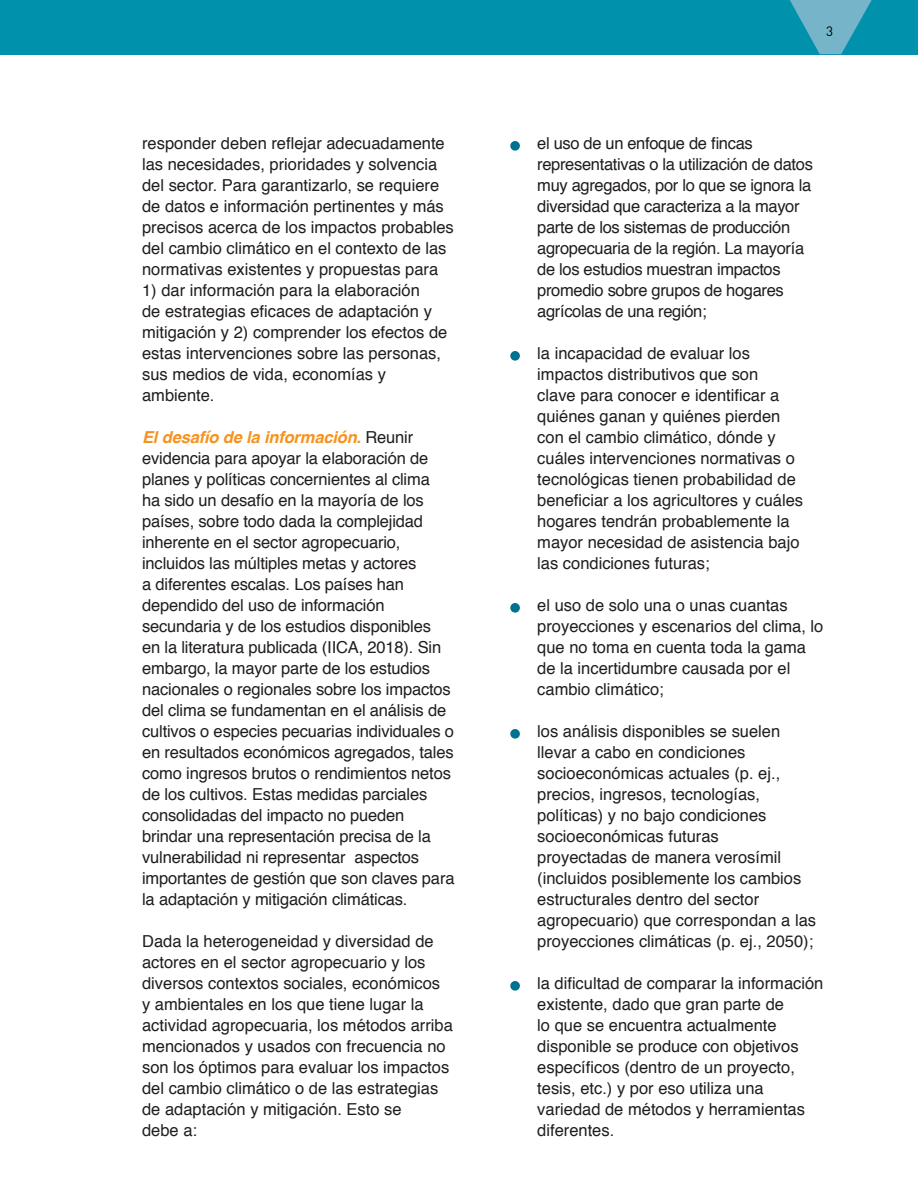
<style>
.page{position:relative;width:918px;height:1188px;background:#fff}
.page>*{position:absolute;margin:0;border:0;box-sizing:border-box;transform-origin:0 0}
.t1{font:16.5px/21px "Helvetica";color:#211d1e}
.t2{font:16.5px/21px "Helvetica";letter-spacing:-.02em;color:#211d1e}
.t3{font:13.5px "DINOT";color:#000}
.s1{font-weight:700;font-style:italic;color:#f7921e}
</style>
<div class="page">
<div style="left:510px;top:141px;width:10px;height:10px;background:#00728f;border-radius:50%"></div>
<div style="left:510px;top:351px;width:10px;height:10px;background:#00728f;border-radius:50%"></div>
<div style="left:510px;top:603px;width:10px;height:10px;background:#00728f;border-radius:50%"></div>
<div style="left:510px;top:729px;width:10px;height:10px;background:#00728f;border-radius:50%"></div>
<div style="left:510px;top:981px;width:10px;height:10px;background:#00728f;border-radius:50%"></div>
<div style="left:0;top:0;width:918px;height:54px;background:#0091ac"></div>
<svg style="left:790px;top:0;width:82px;height:54px"></svg>
<p class="t1" style="left:142px;top:133px;width:313px">responder deben reflejar adecuadamente las necesidades, prioridades y solvencia del sector. Para garantizarlo, se requiere de datos e información pertinentes y más precisos acerca de los impactos probables del cambio climático en el contexto de las normativas existentes y propuestas para</p>
<p class="t1" style="left:142px;top:280px;width:307px">1) dar información para la elaboración<br>de estrategias eficaces de adaptación y mitigación y 2) comprender los efectos de estas intervenciones sobre las personas, sus medios de vida, economías y ambiente.</p>
<p class="t1" style="left:142px;top:427px;width:314px"><span class="s1">El desafío de la información.</span> Reunir evidencia para apoyar la elaboración de planes y políticas concernientes al clima<br>ha sido un desafío en la mayoría de los países, sobre todo dada la complejidad inherente en el sector agropecuario, incluidos las múltiples metas y actores<br>a diferentes escalas. Los países han dependido del uso de información secundaria y de los estudios disponibles<br>en la literatura publicada (IICA, 2018). Sin embargo, la mayor parte de los estudios nacionales o regionales sobre los impactos del clima se fundamentan en el análisis de cultivos o especies pecuarias individuales o en resultados económicos agregados, tales como ingresos brutos o rendimientos netos de los cultivos. Estas medidas parciales consolidadas del impacto no pueden brindar una representación precisa de la vulnerabilidad ni representar aspectos importantes de gestión que son claves para la adaptación y mitigación climáticas.</p>
<p class="t1" style="left:142px;top:931px;width:312px">Dada la heterogeneidad y diversidad de actores en el sector agropecuario y los diversos contextos sociales, económicos<br>y ambientales en los que tiene lugar la actividad agropecuaria, los métodos arriba mencionados y usados con frecuencia no son los óptimos para evaluar los impactos del cambio climático o de las estrategias de adaptación y mitigación. Esto se<br>debe a:</p>
<p class="t3" style="left:826px;top:22px;width:9px">3</p>
<p class="t2" style="left:537px;top:133px;width:277px">el uso de un enfoque de fincas representativas o la utilización de datos muy agregados, por lo que se ignora la diversidad que caracteriza a la mayor parte de los sistemas de producción agropecuaria de la región. La mayoría de los estudios muestran impactos promedio sobre grupos de hogares agrícolas de una región;</p>
<p class="t1" style="left:537px;top:343px;width:267px">la incapacidad de evaluar los impactos distributivos que son<br>clave para conocer e identificar a quiénes ganan y quiénes pierden con el cambio climático, dónde y cuáles intervenciones normativas o tecnológicas tienen probabilidad de beneficiar a los agricultores y cuáles hogares tendrán probablemente la mayor necesidad de asistencia bajo las condiciones futuras;</p>
<p class="t1" style="left:537px;top:595px;width:288px">el uso de solo una o unas cuantas proyecciones y escenarios del clima, lo que no toma en cuenta toda la gama de la incertidumbre causada por el cambio climático;</p>
<p class="t1" style="left:537px;top:721px;width:280px">los análisis disponibles se suelen llevar a cabo en condiciones socioeconómicas actuales (p. ej., precios, ingresos, tecnologías, políticas) y no bajo condiciones socioeconómicas futuras<br>proyectadas de manera verosímil (incluidos posiblemente los cambios estructurales dentro del sector agropecuario) que correspondan a las proyecciones climáticas (p. ej., 2050);</p>
<p class="t1" style="left:537px;top:973px;width:288px">la dificultad de comparar la información existente, dado que gran parte de<br>lo que se encuentra actualmente disponible se produce con objetivos específicos (dentro de un proyecto, tesis, etc.) y por eso utiliza una variedad de métodos y herramientas diferentes.</p>
</div>
